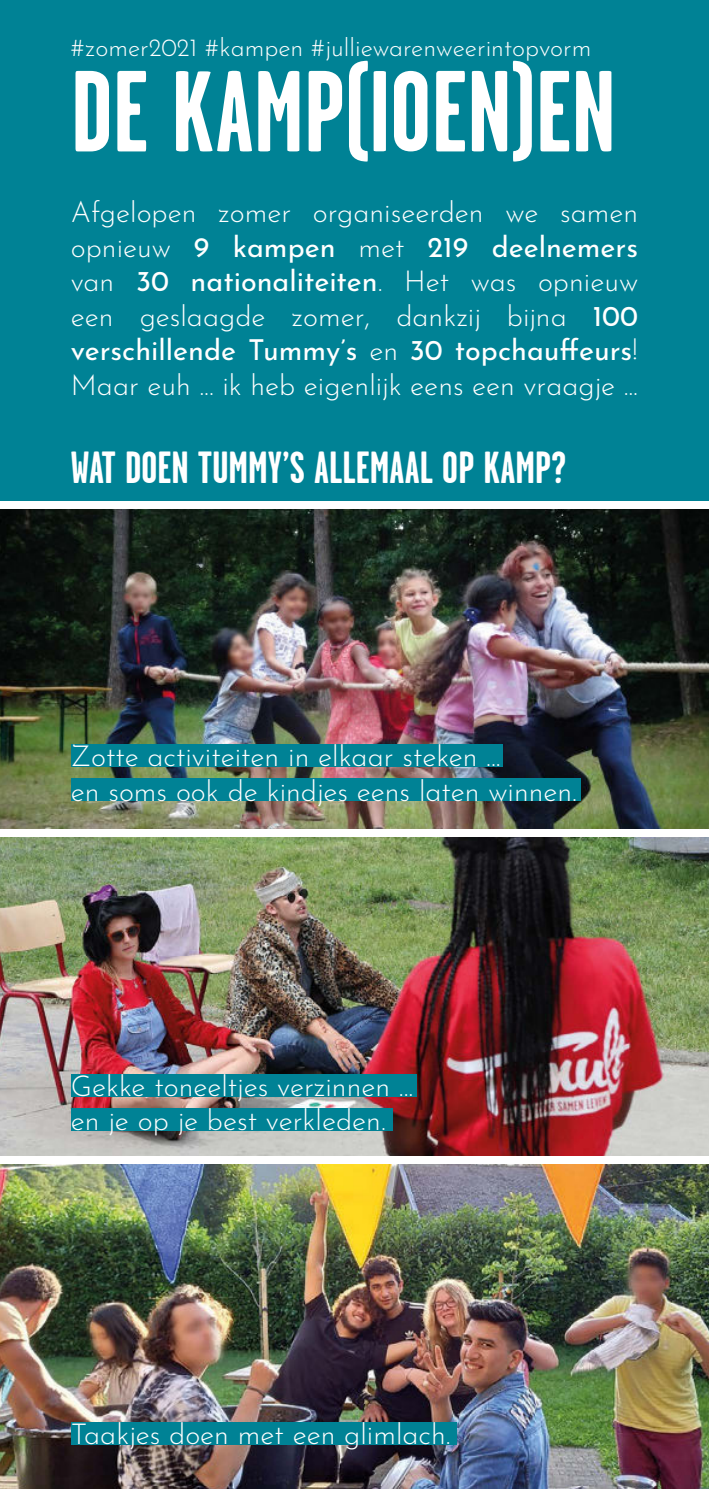
<style>
.page{position:relative;width:709px;height:1489px;background:#fff}
.page>*{position:absolute;margin:0;border:0;box-sizing:border-box;transform-origin:0 0}
.t1{font:700 115px "Garage Gothic";color:#fff}
.t2{font:700 45px "Garage Gothic";color:#fff}
.t3{font:300 28.75px/34.5px "Josefin Sans";color:#fff}
.t4{font:300 25px "Josefin Sans";color:#fff}
.s1{font-weight:400}
</style>
<div class="page">
<div style="left:0;top:0;width:709px;height:1488px;background:#008295"></div>
<img style="left:0;top:509px;width:709px;height:979px">
<div style="left:71px;top:744px;width:431px;height:22px;background:#008295"></div>
<div style="left:71px;top:1074px;width:346px;height:22px;background:#008295"></div>
<div style="left:71px;top:778px;width:509px;height:22px;background:#008295"></div>
<div style="left:71px;top:1108px;width:322px;height:22px;background:#008295"></div>
<div style="left:71px;top:1421px;width:385px;height:22px;background:#008295"></div>
<div style="left:0;top:829px;width:709px;height:8px;background:#fff"></div>
<div style="left:0;top:1156px;width:709px;height:8px;background:#fff"></div>
<div style="left:0;top:501px;width:709px;height:8px;background:#fff"></div>
<p class="t4" style="left:71px;top:37px;width:522px">#zomer2021 #kampen #julliewarenweerintopvorm</p>
<h1 class="t1" style="left:71px;top:61px;width:546px">DE KAMP(IOEN)EN</h1>
<p class="t3" style="left:71px;top:197px;width:568px;text-align:justify">Afgelopen zomer organiseerden we samen opnieuw <span class="s1">9 kampen</span> met <span class="s1">219 deelnemers </span>van <span class="s1">30 nationaliteiten</span>. Het was opnieuw een geslaagde zomer, dankzij bijna <span class="s1">100 verschillende Tummy’s</span> en <span class="s1">30 topchauffeurs</span>!<br>Maar euh ... ik heb eigenlijk eens een vraagje ...</p>
<h2 class="t2" style="left:71px;top:447px;width:497px">WAT DOEN TUMMY’S ALLEMAAL OP KAMP?</h2>
<p class="t3" style="left:71px;top:741px;width:507px">Zotte activiteiten in elkaar steken ...<br>en soms ook de kindjes eens laten winnen.</p>
<p class="t3" style="left:71px;top:1070px;width:344px">Gekke toneeltjes verzinnen ... en je op je best verkleden.</p>
<p class="t3" style="left:71px;top:1418px;width:381px">Taakjes doen met een glimlach.</p>
</div>
